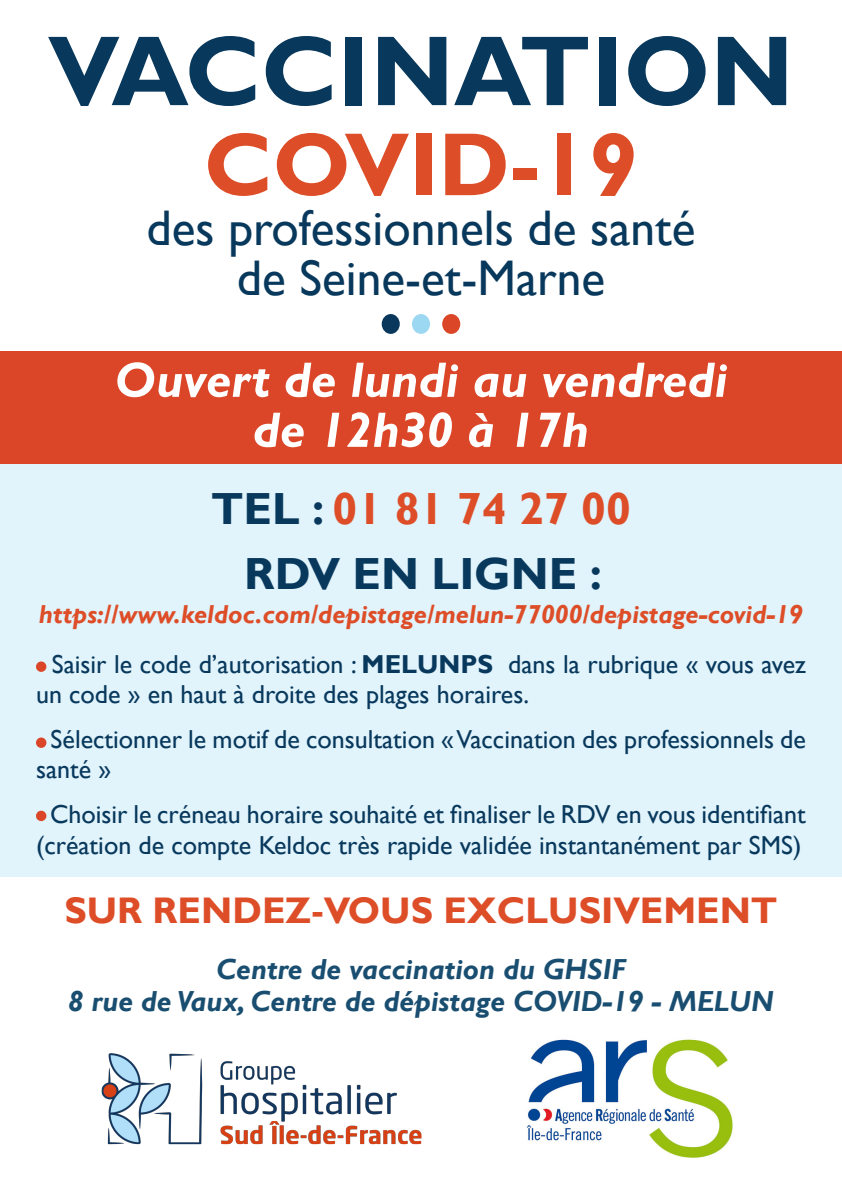
<style>
.page{position:relative;width:842px;height:1191px;background:#fff}
.page>*{position:absolute;margin:0;border:0;box-sizing:border-box;transform-origin:0 0}
.t1{font:700 100px "Gill Sans";color:#08385b}
.t2{font:700 90px "Gill Sans";color:#dd4d27}
.t3{font:50px "Gill Sans";color:#08385b}
.t4{font:italic 700 50px "Gill Sans";color:#fff}
.t5{font:700 45px "Gill Sans";color:#dd4d27}
.t6{font:700 45px "Gill Sans";color:#08395d}
.t7{font:700 37px "Gill Sans";color:#dd4d27}
.t8{font:italic 700 29px "Gill Sans";color:#194e71}
.t9{font:26px/30px "Gill Sans";color:#08395d}
.t10{font:italic 700 26px "Gill Sans";color:#dd4d27}
.s1{color:#08395d}
.s2{font-weight:700}
</style>
<div class="page">
<img style="left:101px;top:1053px;width:321px;height:92px">
<div style="left:0;top:464px;width:842px;height:413px;background:#e1f3fb"></div>
<div style="left:0;top:351px;width:842px;height:112px;background:#da4627"></div>
<div style="left:442px;top:314px;width:18px;height:20px;background:#da4627;border-radius:50%"></div>
<div style="left:412px;top:314px;width:18px;height:20px;background:#9dd8f3;border-radius:50%"></div>
<div style="left:382px;top:314px;width:18px;height:20px;background:#09385c;border-radius:50%"></div>
<div style="left:36px;top:661px;width:10px;height:11px;background:#da4627;border-radius:50%"></div>
<div style="left:36px;top:737px;width:10px;height:11px;background:#da4627;border-radius:50%"></div>
<div style="left:36px;top:810px;width:10px;height:11px;background:#da4627;border-radius:50%"></div>
<img style="left:526px;top:1039px;width:207px;height:119px">
<p class="t1" style="left:48px;top:11px;width:747px">VACCINATION</p>
<p class="t2" style="left:204px;top:111px;width:436px">COVID-19</p>
<p class="t3" style="left:147px;top:199px;width:550px">des professionnels de santé</p>
<p class="t3" style="left:237px;top:249px;width:370px">de Seine-et-Marne</p>
<p class="t4" style="left:114px;top:351px;width:615px">Ouvert de lundi au vendredi</p>
<p class="t4" style="left:253px;top:401px;width:338px">de 12h30 à 17h</p>
<p class="t5" style="left:211px;top:481px;width:421px"><span class="s1">TEL :</span> 01 81 74 27 00</p>
<p class="t6" style="left:244px;top:546px;width:359px">RDV EN LIGNE :</p>
<p class="t10" style="left:39px;top:599px;width:765px">https://www.keldoc.com/depistage/melun-77000/depistage-covid-19</p>
<p class="t9" style="left:36px;top:649px;width:771px">- Saisir le code d’autorisation : <span class="s2">MELUNPS</span> dans la rubrique « vous avez un code » en haut à droite des plages horaires.</p>
<p class="t9" style="left:36px;top:724px;width:771px">- Sélectionner le motif de consultation « Vaccination des professionnels de santé »</p>
<p class="t9" style="left:36px;top:799px;width:771px;line-height:31.2px">- Choisir le créneau horaire souhaité et finaliser le RDV en vous identifiant (création de compte Keldoc très rapide validée instantanément par SMS)</p>
<p class="t7" style="left:64px;top:887px;width:715px">SUR RENDEZ-VOUS EXCLUSIVEMENT</p>
<p class="t8" style="left:216px;top:952px;width:411px">Centre de vaccination du GHSIF</p>
<p class="t8" style="left:68px;top:984px;width:707px">8 rue de Vaux, Centre de dépistage COVID-19 - MELUN</p>
</div>
